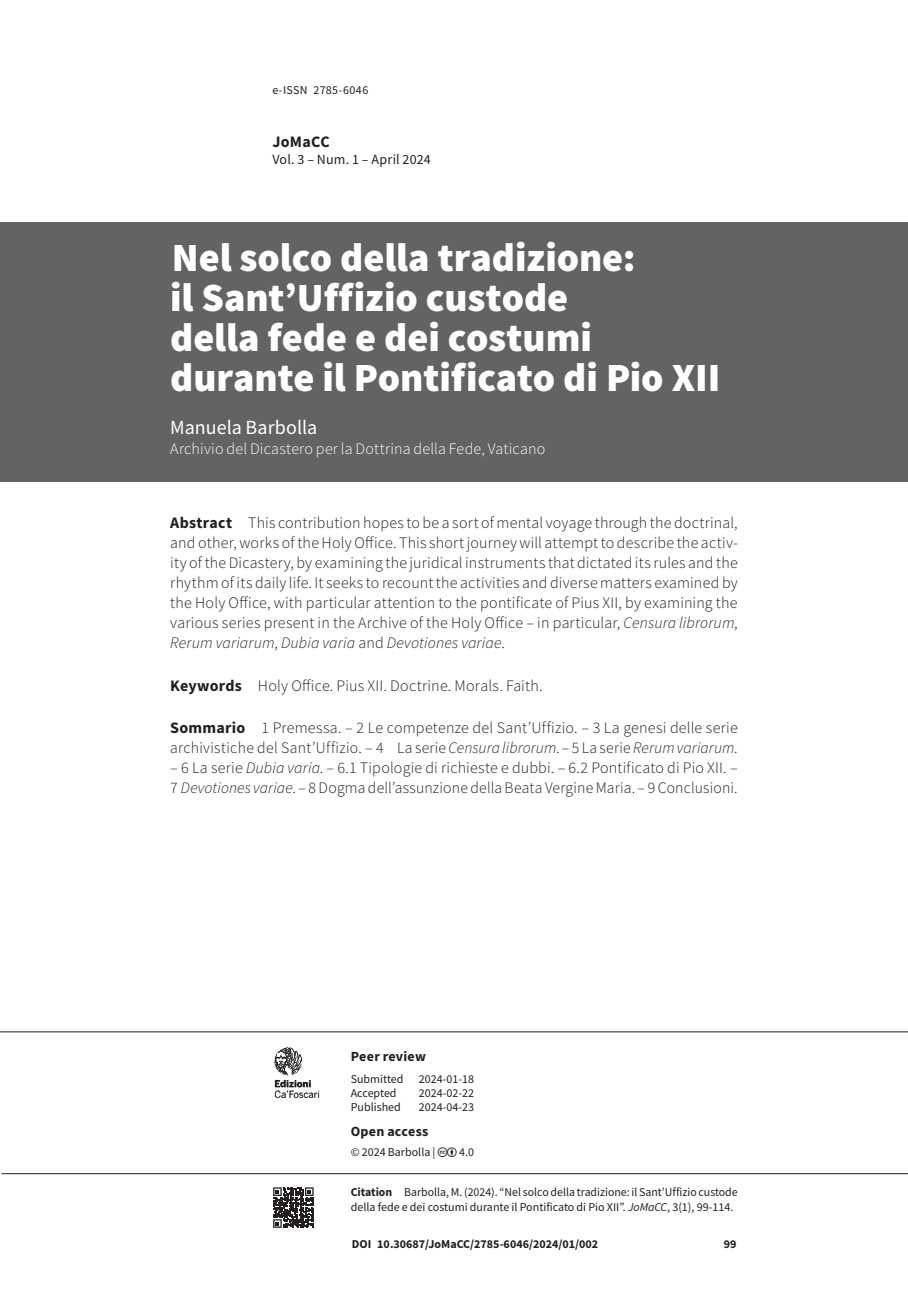
<style>
.page{position:relative;width:908px;height:1304px;background:#fff}
.page>*{position:absolute;margin:0;border:0;box-sizing:border-box;transform-origin:0 0}
.t1{font:900 40px/40px "Source Sans Pro";color:#fff}
.t2{font:20px "Source Sans Pro";color:#fff}
.t3{font:300 16px/20px "Source Sans Pro";letter-spacing:.01em;color:#231f20}
.t4{font:300 16px "Source Sans Pro";letter-spacing:.01em;color:#fff}
.t5{font:700 16px "Source Sans Pro";letter-spacing:.015em;color:#231f20}
.t6{font:14px "Source Sans Pro";letter-spacing:.015em;color:#231f20}
.t7{font:700 14px "Source Sans Pro";letter-spacing:.02em;color:#231f20}
.t8{font:12px/15px "Source Sans Pro";color:#231f20}
.t9{font:700 12px "Source Sans Pro";color:#231f20}
.t10{font:12px "Source Sans Pro";letter-spacing:.03em;color:#231f20}
.t11{font:9.6px "Benton Sans";letter-spacing:-.01em;color:#231f20}
.t12{font:700 9.6px "Benton Sans";color:#231f20}
.s1{font-weight:700}
.s2{font-style:italic}
</style>
<div class="page">
<hr style="left:2px;top:1173px;width:905px;height:1px;background:#231f20">
<hr style="left:0;top:1031px;width:907px;height:1px;background:#231f20">
<svg style="left:313px;top:1187px;width:1px;height:41px"></svg>
<svg style="left:273px;top:1187px;width:40px;height:41px"></svg>
<svg style="left:274px;top:1047px;width:45px;height:51px"></svg>
<div style="left:0;top:223px;width:907px;height:259px;background:#636366"></div>
<p class="t10" style="left:272px;top:82px;width:97px">e-ISSN 2785-6046</p>
<p class="t5" style="left:272px;top:131px;width:59px">JoMaCC</p>
<p class="t6" style="left:272px;top:150px;width:160px">Vol. 3 – Num. 1 – April 2024</p>
<h1 class="t1" style="left:170px;top:237px;width:551px">Nel solco della tradizione:<br>il Sant’Uffizio custode<br>della fede e dei costumi durante il Pontificato di Pio XII</h1>
<p class="t2" style="left:170px;top:415px;width:148px">Manuela Barbolla</p>
<p class="t4" style="left:170px;top:439px;width:376px">Archivio del Dicastero per la Dottrina della Fede, Vaticano</p>
<p class="t3" style="left:170px;top:513px;width:569px;text-align:justify"><span class="s1">Abstract</span> This contribution hopes to be a sort of mental voyage through the doctrinal, and other, works of the Holy Office. This short journey will attempt to describe the activ&shy;ity of the Dicastery, by examining the juridical instruments that dictated its rules and the rhythm of its daily life. It seeks to recount the activities and diverse matters examined by the Holy Office, with particular attention to the pontificate of Pius XII, by examining the various series present in the Archive of the Holy Office – in particular, <span class="s2">Censura librorum</span>, <span class="s2">Rerum variarum</span>, <span class="s2">Dubia varia</span> and <span class="s2">Devotiones variae</span>.</p>
<p class="t3" style="left:170px;top:675px;width:374px"><span class="s1">Keywords</span> Holy Office. Pius XII. Doctrine. Morals. Faith.</p>
<p class="t3" style="left:170px;top:718px;width:568px"><span class="s1">Sommario</span> 1 Premessa. – 2 Le competenze del Sant’Uffizio. – 3 La genesi delle serie archivistiche del Sant’Uffizio. – 4 La serie <span class="s2">Censura librorum</span>. – 5 La serie <span class="s2">Rerum variarum</span>.</p>
<p class="t3" style="left:170px;top:758px;width:568px">– 6 La serie <span class="s2">Dubia varia</span>. – 6.1 Tipologie di richieste e dubbi. – 6.2 Pontificato di Pio XII. –<br>7 <span class="s2">Devotiones variae</span>. – 8 Dogma dell’assunzione della Beata Vergine Maria. – 9 Conclusioni.</p>
<p class="t12" style="left:274px;top:1078px;width:38px">Edizioni</p>
<p class="t11" style="left:274px;top:1088px;width:47px">Ca’Foscari</p>
<p class="t7" style="left:350px;top:1046px;width:77px">Peer review</p>
<p class="t8" style="left:350px;top:1071px;width:54px">Submitted</p>
<p class="t8" style="left:418px;top:1071px;width:57px">2024-01-18</p>
<p class="t8" style="left:350px;top:1085px;width:47px">Accepted</p>
<p class="t8" style="left:418px;top:1085px;width:57px">2024-02-22</p>
<p class="t8" style="left:350px;top:1099px;width:52px">Published</p>
<p class="t8" style="left:418px;top:1099px;width:57px">2024-04-23</p>
<p class="t7" style="left:350px;top:1122px;width:79px">Open access</p>
<p class="t8" style="left:350px;top:1144px;width:86px">© 2024 Barbolla |</p>
<p class="t8" style="left:459px;top:1144px;width:16px">4.0</p>
<p class="t8" style="left:350px;top:1184px;width:388px"><span class="s1">Citation</span> Barbolla, M. (2024). “Nel solco della tradizione: il Sant’Uffizio custode della fede e dei costumi durante il Pontificato di Pio XII”. <span class="s2">JoMaCC</span>, 3(1), 99-114.</p>
<p class="t9" style="left:351px;top:1235px;width:248px">DOI 10.30687/JoMaCC/2785-6046/2024/01/002</p>
<p class="t9" style="left:723px;top:1236px;width:14px">99</p>
</div>
